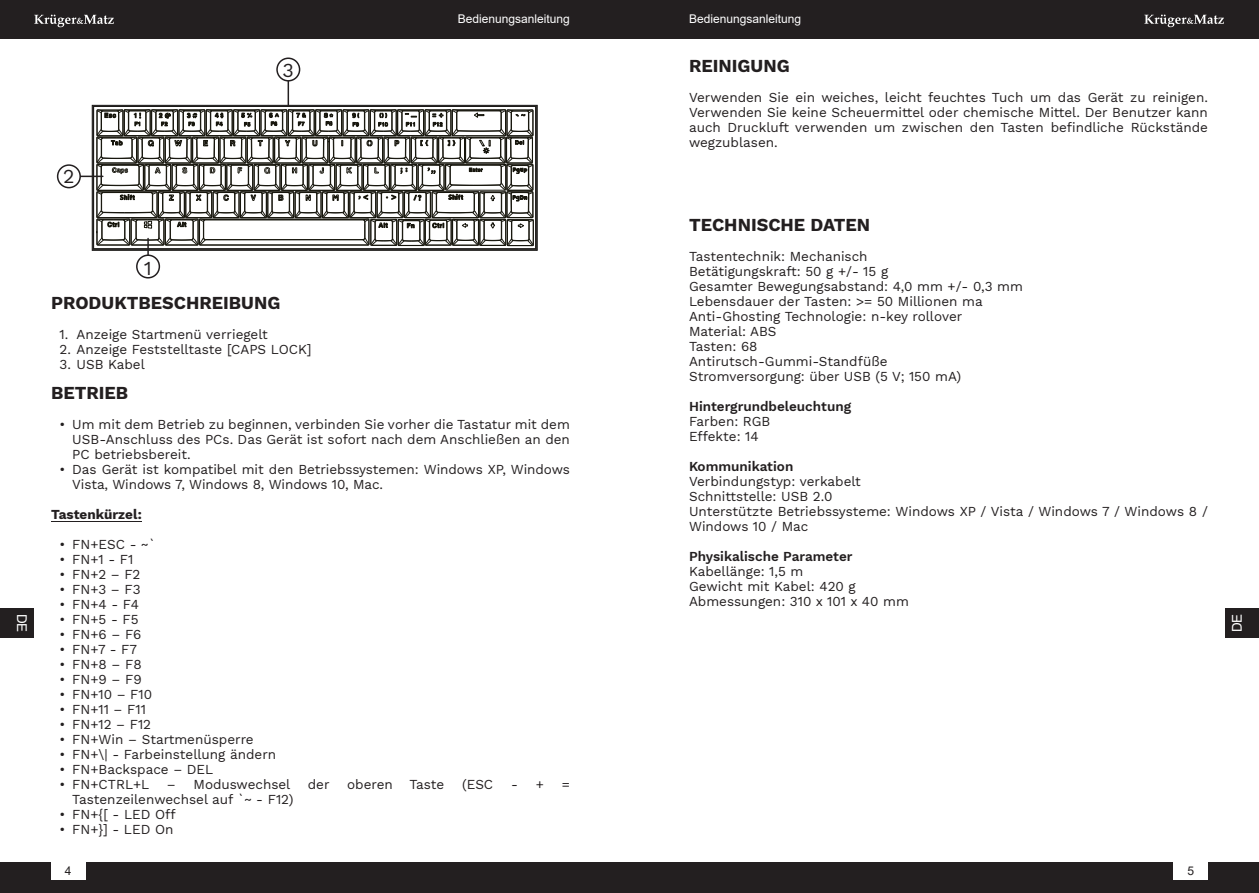
<style>
.page{position:relative;width:1259px;height:893px;background:#fff}
.page>*{position:absolute;margin:0;border:0;box-sizing:border-box;transform-origin:0 0}
.t1{font:19.5px "Work Sans";color:#231f20}
.t2{font:700 18px "Work Sans";color:#231f20}
.t3{font:13.5px/15px "Work Sans";color:#231f20}
.t4{font:600 13.5px "Work Sans";color:#231f20}
.t5{font:700 13.5px "Work Sans";color:#231f20}
.t6{font:13.5px "Arial";color:#fff}
.t7{font:12px "Arial";color:#fff}
.t8{font:12px "Arial";color:#231f20}
</style>
<div class="page">
<div style="left:0;top:0;width:1259px;height:38px;background:#231f20"></div>
<div style="left:0;top:862px;width:1259px;height:31px;background:#231f20"></div>
<svg style="left:1144px;top:15px;width:80px;height:12px"></svg>
<svg style="left:34px;top:15px;width:80px;height:12px"></svg>
<div style="left:1225px;top:608px;width:34px;height:30px;background:#231f20"></div>
<div style="left:0;top:608px;width:34px;height:30px;background:#231f20"></div>
<div style="left:51px;top:862px;width:34px;height:18px;background:#fff"></div>
<div style="left:1174px;top:862px;width:34px;height:18px;background:#fff"></div>
<hr style="left:51px;top:521px;width:91px;height:1px;background:#231f20">
<svg style="left:92px;top:105px;width:445px;height:146px"></svg>
<hr style="left:287px;top:81px;width:2px;height:24px;background:#231f20">
<svg style="left:80px;top:109px;width:454px;height:145px"></svg>
<div style="left:136px;top:254px;width:24px;height:25px;background:#fff;border:2px solid #231f20;border-radius:50%"></div>
<div style="left:276px;top:58px;width:24px;height:24px;background:#fff;border:2px solid #231f20;border-radius:50%"></div>
<div style="left:57px;top:164px;width:24px;height:24px;background:#fff;border:2px solid #231f20;border-radius:50%"></div>
<p class="t6" style="left:27px;top:614px;width:20px;rotate:90deg">DE</p>
<h1 class="t1" style="left:63px;top:165px;width:13px">2</h1>
<h1 class="t1" style="left:283px;top:59px;width:13px">3</h1>
<p class="t7" style="left:458px;top:14px;width:114px">Bedienungsanleitung</p>
<p class="t7" style="left:689px;top:14px;width:114px">Bedienungsanleitung</p>
<h2 class="t2" style="left:689px;top:56px;width:102px">REINIGUNG</h2>
<p class="t3" style="left:689px;top:90px;width:520px;text-align:justify">Verwenden Sie ein weiches, leicht feuchtes Tuch um das Gerät zu reinigen.<br>Verwenden Sie keine Scheuermittel oder chemische Mittel. Der Benutzer kann auch Druckluft verwenden um zwischen den Tasten befindliche Rückstände wegzublasen.</p>
<h1 class="t1" style="left:144px;top:257px;width:9px">1</h1>
<h2 class="t2" style="left:51px;top:293px;width:231px">PRODUKTBESCHREIBUNG</h2>
<p class="t3" style="left:60px;top:327px;width:210px">1. Anzeige Startmenü verriegelt</p>
<p class="t3" style="left:60px;top:342px;width:253px">2. Anzeige Feststelltaste [CAPS LOCK]</p>
<p class="t3" style="left:60px;top:357px;width:87px">3. USB Kabel</p>
<h2 class="t2" style="left:51px;top:383px;width:79px">BETRIEB</h2>
<p class="t3" style="left:72px;top:417px;width:499px;text-align:justify;text-indent:-13px">• Um mit dem Betrieb zu beginnen, verbinden Sie vorher die Tastatur mit dem USB-Anschluss des PCs. Das Gerät ist sofort nach dem Anschließen an den PC betriebsbereit.</p>
<p class="t3" style="left:72px;top:462px;width:499px;text-indent:-13px">• Das Gerät ist kompatibel mit den Betriebssystemen: Windows XP, Windows<br>Vista, Windows 7, Windows 8, Windows 10, Mac.</p>
<p class="t5" style="left:51px;top:507px;width:92px">Tastenkürzel:</p>
<p class="t3" style="left:60px;top:537px;width:97px">• FN+ESC - ~`</p>
<p class="t3" style="left:60px;top:552px;width:75px">• FN+1 - F1</p>
<p class="t3" style="left:60px;top:567px;width:82px">• FN+2 – F2</p>
<p class="t3" style="left:60px;top:582px;width:82px">• FN+3 – F3</p>
<p class="t3" style="left:60px;top:597px;width:81px">• FN+4 - F4</p>
<p class="t3" style="left:60px;top:612px;width:81px">• FN+5 - F5</p>
<p class="t3" style="left:60px;top:627px;width:83px">• FN+6 – F6</p>
<p class="t3" style="left:60px;top:642px;width:79px">• FN+7 - F7</p>
<p class="t3" style="left:60px;top:657px;width:84px">• FN+8 – F8</p>
<p class="t3" style="left:60px;top:672px;width:84px">• FN+9 – F9</p>
<p class="t3" style="left:60px;top:687px;width:94px">• FN+10 – F10</p>
<p class="t3" style="left:60px;top:702px;width:88px">• FN+11 – F11</p>
<p class="t3" style="left:60px;top:717px;width:93px">• FN+12 – F12</p>
<p class="t3" style="left:60px;top:732px;width:196px">• FN+Win – Startmenüsperre</p>
<p class="t3" style="left:60px;top:747px;width:218px">• FN+\| - Farbeinstellung ändern</p>
<p class="t3" style="left:60px;top:762px;width:155px">• FN+Backspace – DEL</p>
<p class="t3" style="left:60px;top:777px;width:91px">• FN+CTRL+L</p>
<p class="t3" style="left:167px;top:777px;width:125px">– Moduswechsel</p>
<p class="t3" style="left:308px;top:777px;width:23px">der</p>
<p class="t3" style="left:347px;top:777px;width:99px">oberen Taste</p>
<p class="t3" style="left:462px;top:777px;width:33px">(ESC</p>
<p class="t3" style="left:511px;top:777px;width:34px">- +</p>
<p class="t3" style="left:562px;top:777px;width:10px">=</p>
<p class="t3" style="left:72px;top:792px;width:223px">Tastenzeilenwechsel auf `~ - F12)</p>
<p class="t3" style="left:60px;top:807px;width:118px">• FN+{[ - LED Off</p>
<p class="t3" style="left:60px;top:822px;width:115px">• FN+}] - LED On</p>
<h2 class="t2" style="left:689px;top:214px;width:183px">TECHNISCHE DATEN</h2>
<p class="t3" style="left:689px;top:249px;width:335px">Tastentechnik: Mechanisch<br>Betätigungskraft: 50 g +/- 15 g<br>Gesamter Bewegungsabstand: 4,0 mm +/- 0,3 mm<br>Lebensdauer der Tasten: &gt;= 50 Millionen ma<br>Anti-Ghosting Technologie: n-key rollover<br>Material: ABS<br>Tasten: 68<br>Antirutsch-Gummi-Standfüße<br>Stromversorgung: über USB (5 V; 150 mA)</p>
<p class="t4" style="left:689px;top:398px;width:164px">Hintergrundbeleuchtung</p>
<p class="t3" style="left:689px;top:414px;width:83px">Farben: RGB<br>Effekte: 14</p>
<p class="t4" style="left:689px;top:458px;width:106px">Kommunikation</p>
<p class="t3" style="left:689px;top:474px;width:520px">Verbindungstyp: verkabelt<br>Schnittstelle: USB 2.0<br>Unterstützte Betriebssysteme: Windows XP / Vista / Windows 7 / Windows 8 / Windows 10 / Mac</p>
<p class="t4" style="left:689px;top:548px;width:165px">Physikalische Parameter</p>
<p class="t3" style="left:689px;top:564px;width:221px">Kabellänge: 1,5 m<br>Gewicht mit Kabel: 420 g<br>Abmessungen: 310 x 101 x 40 mm</p>
<p class="t8" style="left:65px;top:867px;width:8px">4</p>
<p class="t8" style="left:1187px;top:867px;width:8px">5</p>
<p class="t6" style="left:1231px;top:632px;width:20px;rotate:-90deg">DE</p>
</div>
